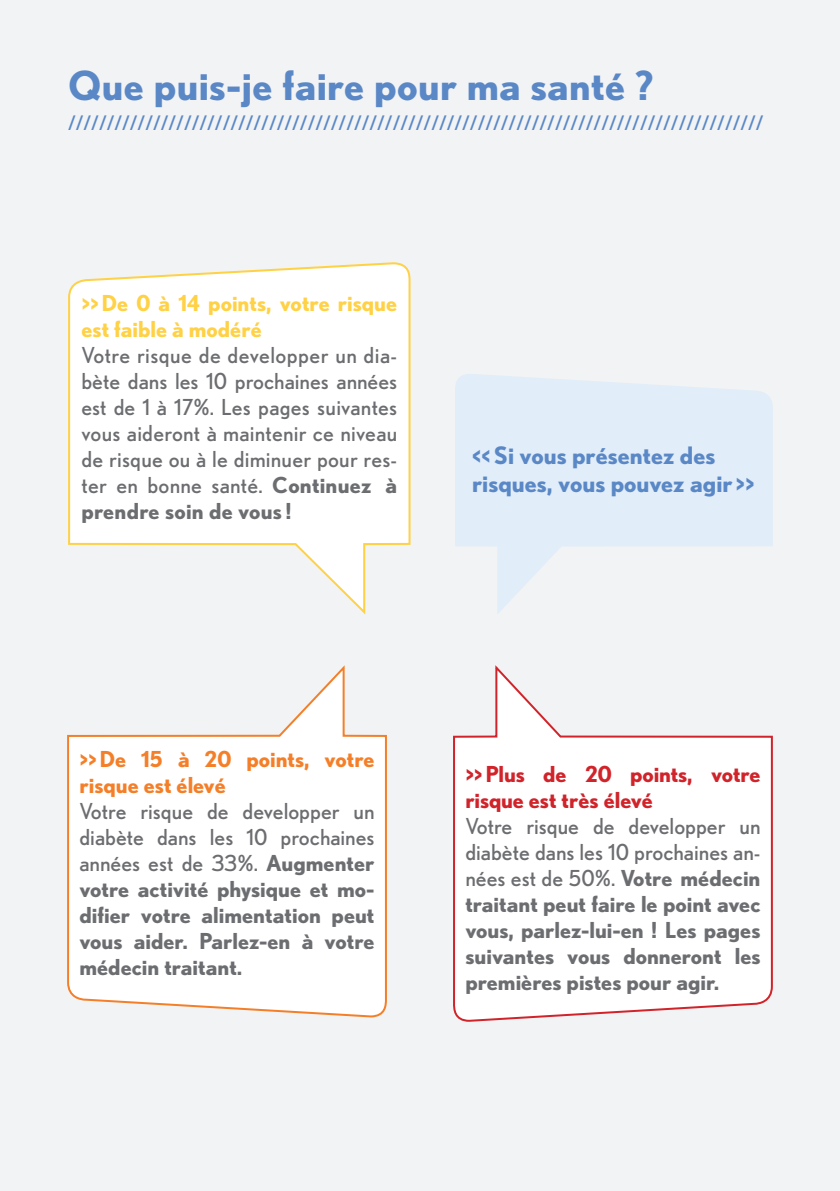
<style>
.page{position:relative;width:840px;height:1191px;background:#fff}
.page>*{position:absolute;margin:0;border:0;box-sizing:border-box;transform-origin:0 0}
.Überschrift_bold_blu{font:700 40px "Nobel";letter-spacing:.01em;color:#5a88c6}
.Sprechblase_blau{font:700 24px/28px "Nobel";color:#5a88c6}
.Text_grey_regular{font:700 22px/26px "Nobel";color:#6c6d70;text-align:justify}
.Text_grey_regular-2{font:22px/26px "Nobel";letter-spacing:.01em;color:#6c6d70;text-align:justify}
.Text_grey_regular-3{font:700 22px/26px "Nobel";color:#ffd145}
.Text_grey_regular-4{font:700 22px/26px "Nobel";letter-spacing:-.005em;color:#d1232a}
.Text_grey_regular-5{font:700 22px/26px "Nobel";color:#f47f28}
.Strecher_Überschrift{font:20px "Nobel";color:#5a88c6}
.s1{font-weight:700}
.s2{font-weight:400}
</style>
<div class="page">
<div style="left:0;top:0;width:839px;height:1191px;background:#f2f3f4"></div>
<svg style="left:67px;top:665px;width:320px;height:353px"></svg>
<svg style="left:455px;top:374px;width:317px;height:240px;fill:#e1edf8"></svg>
<svg style="left:68px;top:262px;width:343px;height:353px"></svg>
<svg style="left:453px;top:665px;width:320px;height:357px"></svg>
<p class="Überschrift_bold_blu" style="left:68px;top:62px;width:586px">Que puis-je faire pour ma santé ?</p>
<p class="Strecher_Überschrift" style="left:68px;top:111px;width:696px">//////////////////////////////////////////////////////////////////////////////////////////</p>
<p class="Text_grey_regular-3" style="left:81px;top:289px;width:317px">&gt;&gt;De 0 à 14 points, votre risque est faible à modéré</p>
<p class="Text_grey_regular-2" style="left:81px;top:342px;width:317px">Votre risque de developper un dia&shy;bète dans les 10 prochaines années est de 1 à 17%. Les pages suivantes vous aideront à maintenir ce niveau de risque ou à le diminuer pour res&shy;ter en bonne santé. <span class="s1">Continuez à prendre soin de vous !</span></p>
<p class="Sprechblase_blau" style="left:472px;top:441px;width:283px">&lt;&lt;Si vous présentez des risques, vous pouvez agir &gt;&gt;</p>
<p class="Text_grey_regular-5" style="left:79px;top:745px;width:296px">&gt;&gt;De 15 à 20 points, votre risque est élevé</p>
<p class="Text_grey_regular" style="left:79px;top:797px;width:296px"><span class="s2">Votre risque de developper un diabète dans les 10 prochaines années est de 33%.</span> Augmenter votre activité physique et mo&shy;difier votre alimentation peut vous aider. Parlez-en à votre médecin traitant.</p>
<p class="Text_grey_regular-4" style="left:465px;top:760px;width:296px">&gt;&gt;Plus de 20 points, votre risque est très élevé</p>
<p class="Text_grey_regular" style="left:465px;top:812px;width:296px"><span class="s2">Votre risque de developper un diabète dans les 10 prochaines an&shy;nées est de 50%.</span> Votre médecin traitant peut faire le point avec vous, parlez-lui-en ! Les pages suivantes vous donneront les premières pistes pour agir.</p>
</div>
